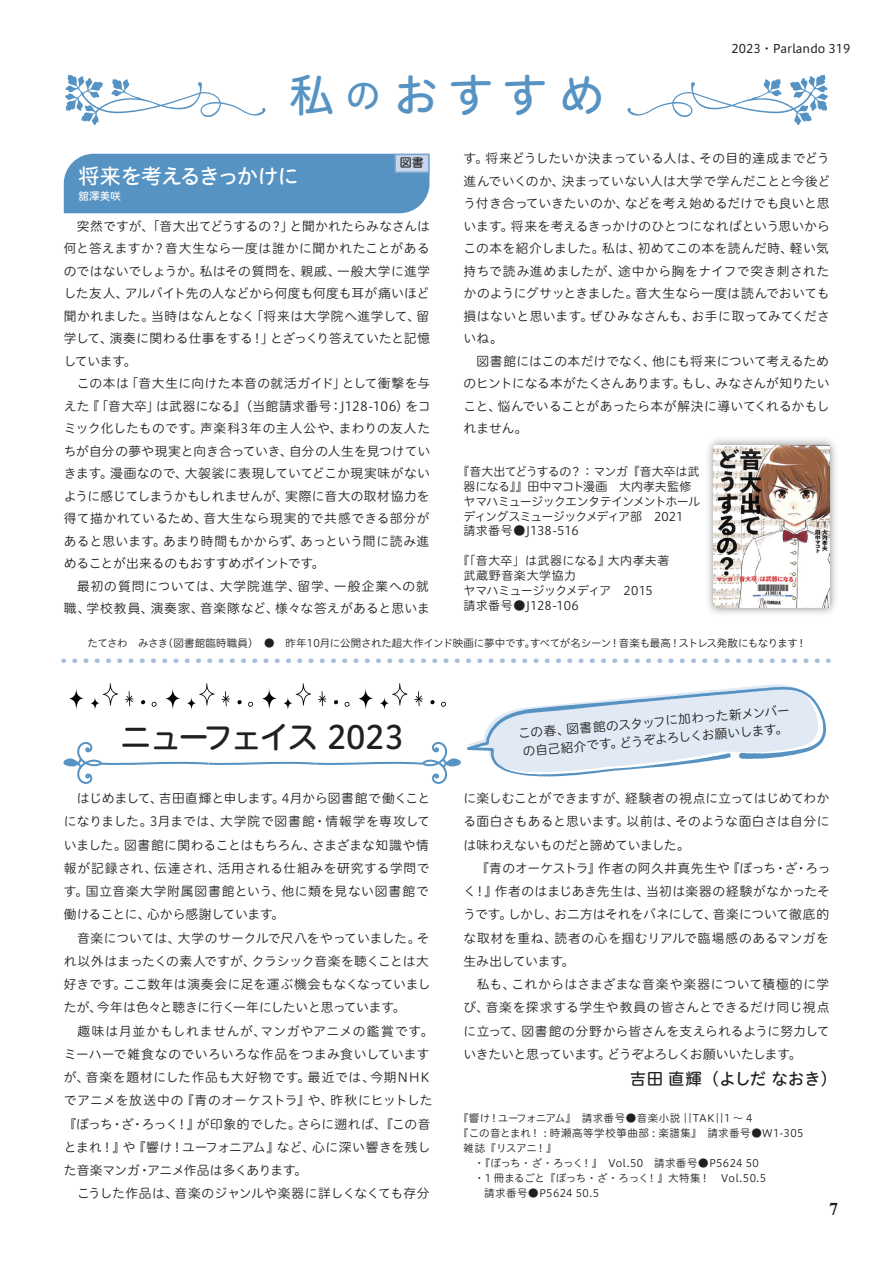
<style>
.page{position:relative;width:893px;height:1263px;background:#fff}
.page>*{position:absolute;margin:0;border:0;box-sizing:border-box;transform-origin:0 0}
.t1{font:45px "Hiragino UD Sans R Std N W5";color:#5692c2}
.t2{font:31.95px "Hiragino UD Sans R Std N W5";letter-spacing:-.115em;color:#231f20}
.t3{font:21px "Hiragino UD Sans R Std N W5";letter-spacing:-.045em;color:#fff}
.t4{font:700 18px "Times New Roman";color:#231f20}
.t5{font:16.5px "Hiragino UD Sans R Std N W5";letter-spacing:-.005em;color:#231f20}
.t6{font:12.75px/22.5px "Hiragino UD Sans R Std N W3";letter-spacing:.015em;color:#231f20}
.t7{font:12px/14.9px "Hiragino UD Sans R Std N W3";letter-spacing:-.03em;color:#231f20}
.t8{font:12px/14.9px "Hiragino UD Sans R Std N W3";letter-spacing:.015em;color:#231f20}
.t9{font:12px "Hiragino UD Sans R Std N W4";color:#231f20}
.t10{font:12px "Hiragino UD Sans R Std N W5";color:#231f20}
.t11{font:10.5px "Hiragino UD Sans R Std N W3";letter-spacing:-.02em;color:#231f20}
.t12{font:10.5px "Hiragino UD Sans R Std N W3";letter-spacing:.045em;color:#231f20}
.t13{font:10.5px "Hiragino UD Sans R Std N W3";letter-spacing:.035em;color:#231f20}
.t14{font:10.5px "Hiragino UD Sans R Std N W3";letter-spacing:-.035em;color:#231f20}
.t15{font:10.5px "Hiragino UD Sans R Std N W3";letter-spacing:.02em;color:#231f20}
.t16{font:10.5px "Hiragino UD Sans R Std N W3";letter-spacing:.04em;color:#231f20}
.t17{font:10.5px "Hiragino UD Sans R Std N W3";color:#231f20}
.t18{font:10.5px "Hiragino UD Sans R Std N W5";color:#fff}
.s1{font-size:34.5px}
</style>
<div class="page">
<div style="left:64px;top:154px;width:365px;height:59px;background:#5692c2"></div>
<svg style="left:74px;top:658px;width:755px;height:5px"></svg>
<svg style="left:627px;top:75px;width:201px;height:50px"></svg>
<svg style="left:65px;top:75px;width:200px;height:50px"></svg>
<img style="left:708px;top:439px;width:128px;height:175px">
<img style="left:714px;top:446px;width:115px;height:162px">
<svg style="left:63px;top:683px;width:763px;height:101px"></svg>
<p class="t9" style="left:731px;top:40px;width:120px">2023・Parlando 319</p>
<p class="t1" style="left:289px;top:61px;width:316px">私<span class="s1">の</span>おすすめ</p>
<p class="t6" style="left:463px;top:146px;width:369px">す。将来どうしたいか決まっている人は、その目的達成までどう進んでいくのか、決まっていない人は大学で学んだことと今後どう付き合っていきたいのか、などを考え始めるだけでも良いと思います。将来を考えるきっかけのひとつになればという思いからこの本を紹介しました。私は、初めてこの本を読んだ時、軽い気持ちで読み進めましたが、途中から胸をナイフで突き刺されたかのようにグサッときました。音大生なら一度は読んでおいても損はないと思います。ぜひみなさんも、お手に取ってみてくださいね。<br>　図書館にはこの本だけでなく、他にも将来について考えるためのヒントになる本がたくさんあります。もし、みなさんが知りたいこと、悩んでいることがあったら本が解決に導いてくれるかもしれません。</p>
<p class="t7" style="left:463px;top:463px;width:238px;text-indent:-6px">『音大出てどうするの？：マンガ『音大卒は武器になる』』田中マコト漫画　大内孝夫監修ヤマハミュージックエンタテインメントホールディングスミュージックメディア部　2021<br>請求番号●J138-516</p>
<p class="t8" style="left:463px;top:553px;width:207px;text-indent:-6px">『「音大卒」は武器になる』大内孝夫著武蔵野音楽大学協力　<br>ヤマハミュージックメディア　2015<br>請求番号●J128-106</p>
<p class="t10" style="left:400px;top:154px;width:25px">図書</p>
<p class="t3" style="left:78px;top:160px;width:222px">将来を考えるきっかけに</p>
<p class="t18" style="left:78px;top:188px;width:44px">舘澤美咲</p>
<p class="t6" style="left:64px;top:214px;width:368px">　突然ですが、「音大出てどうするの？」と聞かれたらみなさんは何と答えますか？音大生なら一度は誰かに聞かれたことがあるのではないでしょうか。私はその質問を、親戚、一般大学に進学した友人、アルバイト先の人などから何度も何度も耳が痛いほど聞かれました。当時はなんとなく「将来は大学院へ進学して、留学して、演奏に関わる仕事をする！」とざっくり答えていたと記憶しています。<br>　この本は「音大生に向けた本音の就活ガイド」として衝撃を与えた『「音大卒」は武器になる』（当館請求番号：J128-106）をコミック化したものです。声楽科3年の主人公や、まわりの友人たちが自分の夢や現実と向き合っていき、自分の人生を見つけていきます。漫画なので、大袈裟に表現していてどこか現実味がないように感じてしまうかもしれませんが、実際に音大の取材協力を得て描かれているため、音大生なら現実的で共感できる部分があると思います。あまり時間もかからず、あっという間に読み進めることが出来るのもおすすめポイントです。<br>　最初の質問については、大学院進学、留学、一般企業への就職、学校教員、演奏家、音楽隊など、様々な答えがあると思いま</p>
<p class="t11" style="left:87px;top:635px;width:721px">たてさわ　みさき（図書館臨時職員）　●　昨年10月に公開された超大作インド映画に夢中です。すべてが名シーン！音楽も最高！ストレス発散にもなります！</p>
<p class="t2" style="left:120px;top:713px;width:286px">ニューフェイス 2023</p>
<p class="t6" style="left:517px;top:724px;width:274px;line-height:18px;rotate:-5deg">この春、図書館のスタッフに加わった新メンバーの自己紹介です。どうぞよろしくお願いします。</p>
<p class="t6" style="left:64px;top:786px;width:371px;line-height:23.2px">　はじめまして、吉田直輝と申します。4月から図書館で働くことになりました。3月までは、大学院で図書館・情報学を専攻していました。図書館に関わることはもちろん、さまざまな知識や情報が記録され、伝達され、活用される仕組みを研究する学問です。国立音楽大学附属図書館という、他に類を見ない図書館で働けることに、心から感謝しています。<br>　音楽については、大学のサークルで尺八をやっていました。それ以外はまったくの素人ですが、クラシック音楽を聴くことは大好きです。ここ数年は演奏会に足を運ぶ機会もなくなっていましたが、今年は色々と聴きに行く一年にしたいと思っています。<br>　趣味は月並かもしれませんが、マンガやアニメの鑑賞です。ミーハーで雑食なのでいろいろな作品をつまみ食いしていますが、音楽を題材にした作品も大好物です。最近では、今期NHKでアニメを放送中の『青のオーケストラ』や、昨秋にヒットした『ぼっち・ざ・ろっく！』が印象的でした。さらに遡れば、『この音とまれ！』や『響け！ユーフォニアム』など、心に深い響きを残した音楽マンガ・アニメ作品は多くあります。<br>　こうした作品は、音楽のジャンルや楽器に詳しくなくても存分</p>
<p class="t6" style="left:463px;top:786px;width:369px;line-height:23.2px">に楽しむことができますが、経験者の視点に立ってはじめてわかる面白さもあると思います。以前は、そのような面白さは自分には味わえないものだと諦めていました。<br>　『青のオーケストラ』作者の阿久井真先生や『ぼっち・ざ・ろっく！』作者のはまじあき先生は、当初は楽器の経験がなかったそうです。しかし、お二方はそれをバネにして、音楽について徹底的な取材を重ね、読者の心を掴むリアルで臨場感のあるマンガを生み出しています。<br>　私も、これからはさまざまな音楽や楽器について積極的に学び、音楽を探求する学生や教員の皆さんとできるだけ同じ視点に立って、図書館の分野から皆さんを支えられるように努力していきたいと思っています。どうぞよろしくお願いいたします。</p>
<p class="t5" style="left:630px;top:1067px;width:209px">吉田 直輝（よしだ なおき）</p>
<p class="t15" style="left:458px;top:1110px;width:296px">『響け！ユーフォニアム』　請求番号●音楽小説 ||TAK||1 ～ 4</p>
<p class="t12" style="left:458px;top:1125px;width:347px">『この音とまれ！ : 時瀬高等学校箏曲部 : 楽譜集』　請求番号●W1-305</p>
<p class="t17" style="left:463px;top:1140px;width:95px">雑誌『リスアニ！』</p>
<p class="t13" style="left:463px;top:1155px;width:297px">　・『ぼっち・ざ・ろっく！』　Vol.50　請求番号●P5624 50</p>
<p class="t14" style="left:463px;top:1170px;width:315px">　・1 冊まるごと『ぼっち・ざ・ろっく！』大特集！　Vol.50.5　</p>
<p class="t16" style="left:484px;top:1185px;width:116px">請求番号●P5624 50.5</p>
<p class="t4" style="left:829px;top:1196px;width:10px">7</p>
</div>
